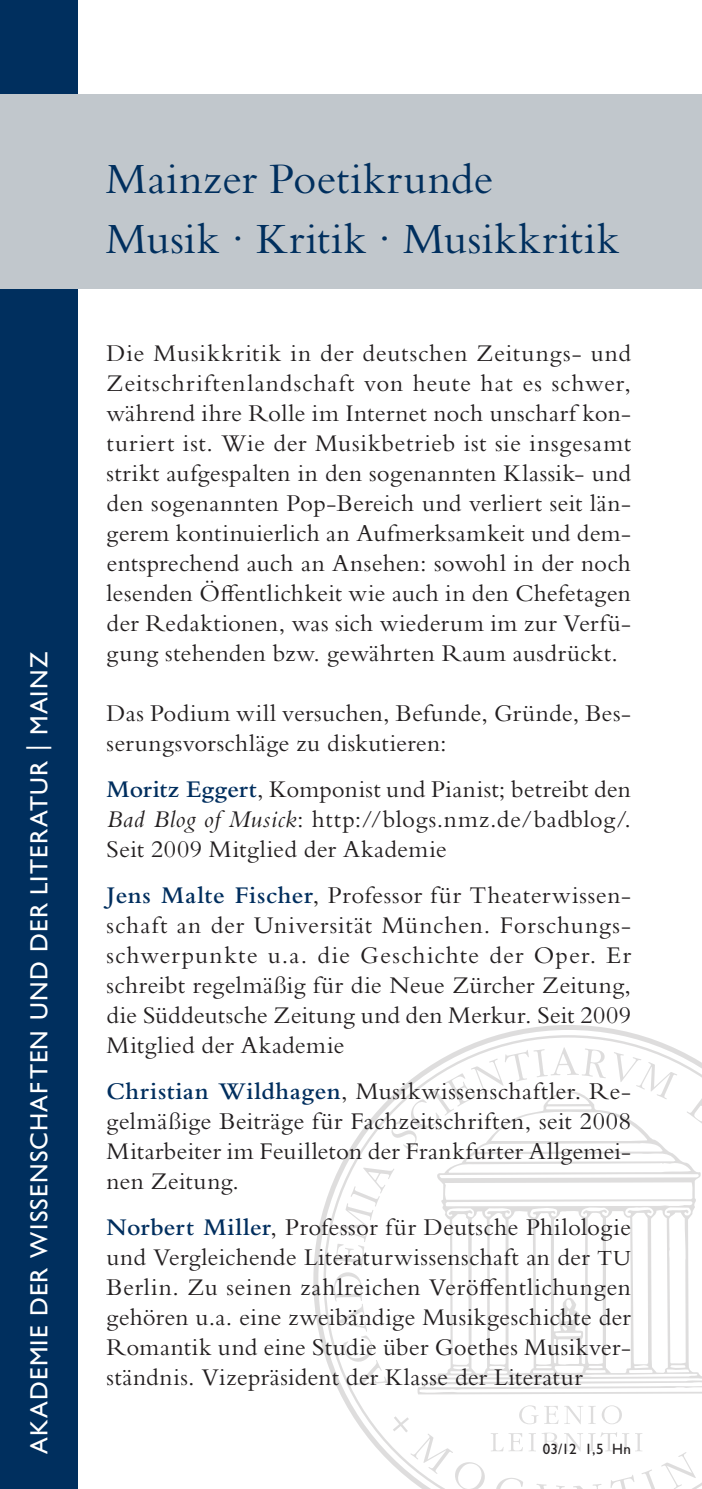
<style>
.page{position:relative;width:702px;height:1489px;background:#fff}
.page>*{position:absolute;margin:0;border:0;box-sizing:border-box;transform-origin:0 0}
.Headline{font:72.5px "Bembo Std";letter-spacing:.02em;color:#18426f}
.t1{font:45px/60px "Bembo Std";letter-spacing:.02em;color:#002f5e}
.t2{font:25px/30px "Bembo Std";letter-spacing:.01em;color:#231f20;text-align:justify}
.t3{font:25px "Gill Sans Std";letter-spacing:.05em;color:#fff}
.Identifizierung{font:15px "Gill Sans Std";color:#231f20}
.s1{font-weight:600;color:#002e5e}
.s2{font-style:italic}
.s3{font-size:22.5px}
</style>
<div class="page">
<div style="left:0;top:0;width:78px;height:1488px;background:#002f5e"></div>
<svg style="left:313px;top:1025px;width:325px;height:324px"></svg>
<svg style="left:323px;top:1035px;width:379px;height:453px"></svg>
<div style="left:0;top:94px;width:702px;height:195px;background:#c1c7cc"></div>
<p class="t3" style="left:25px;top:1453px;width:803px;rotate:-90deg">AKADEMIE DER WISSENSCHAFTEN UND DER LITERATUR | MAINZ</p>
<p class="t1" style="left:106px;top:148px;width:515px">Mainzer Poetikrunde<br>Musik · Kritik · Musikkritik</p>
<p class="Headline" style="left:104px;top:165px;width:272px">Headline</p>
<p class="t2" style="left:107px;top:337px;width:526px">Die Musikkritik in der deutschen Zeitungs- und Zeitschriftenlandschaft von heute hat es schwer, während ihre Rolle im Internet noch unscharf kon&shy;turiert ist. Wie der Musikbetrieb ist sie insgesamt strikt aufgespalten in den sogenannten Klassik- und den sogenannten Pop-Bereich und verliert seit län&shy;gerem kontinuierlich an Aufmerksamkeit und dem&shy;entsprechend auch an Ansehen: sowohl in der noch lesenden Öffentlichkeit wie auch in den Chefetagen der Redaktionen, was sich wiederum im zur Verfü&shy;gung stehenden bzw. gewährten Raum ausdrückt.</p>
<p class="t2" style="left:107px;top:697px;width:526px">Das Podium will versuchen, Befunde, Gründe, Bes&shy;serungsvorschläge zu diskutieren:</p>
<p class="t2" style="left:107px;top:773px;width:526px"><span class="s1">Moritz Eggert</span>, Komponist und Pianist; betreibt den <span class="s2">Bad Blog of Musick</span>: http://blogs.nmz.de/badblog/.<br>Seit 2009 Mitglied der Akademie</p>
<p class="t2" style="left:107px;top:879px;width:526px"><span class="s1">Jens Malte Fischer</span>, Professor für Theaterwissen&shy;schaft an der Universität München. Forschungs&shy;schwerpunkte u.a. die Geschichte der Oper. Er schreibt regelmäßig für die Neue Zürcher Zeitung, die Süddeutsche Zeitung und den Merkur. Seit 2009<br>Mitglied der Akademie</p>
<p class="t2" style="left:107px;top:1075px;width:526px"><span class="s1">Christian Wildhagen</span>, Musikwissenschaftler. Re&shy;gelmäßige Beiträge für Fachzeitschriften, seit 2008<br>Mitarbeiter im Feuilleton der Frankfurter Allgemei&shy;nen Zeitung.</p>
<p class="t2" style="left:107px;top:1211px;width:526px"><span class="s1">Norbert Miller</span>, Professor für Deutsche Philologie und Vergleichende Literaturwissenschaft an der <span class="s3">TU </span>Berlin. Zu seinen zahlreichen Veröffentlichungen gehören u.a. eine zweibändige Musikgeschichte der Romantik und eine Studie über Goethes Musikver&shy;ständnis. Vizepräsident der Klasse der Literatur</p>
<p class="Identifizierung" style="left:542px;top:1439px;width:90px">03/12 1,5 Hn</p>
</div>
